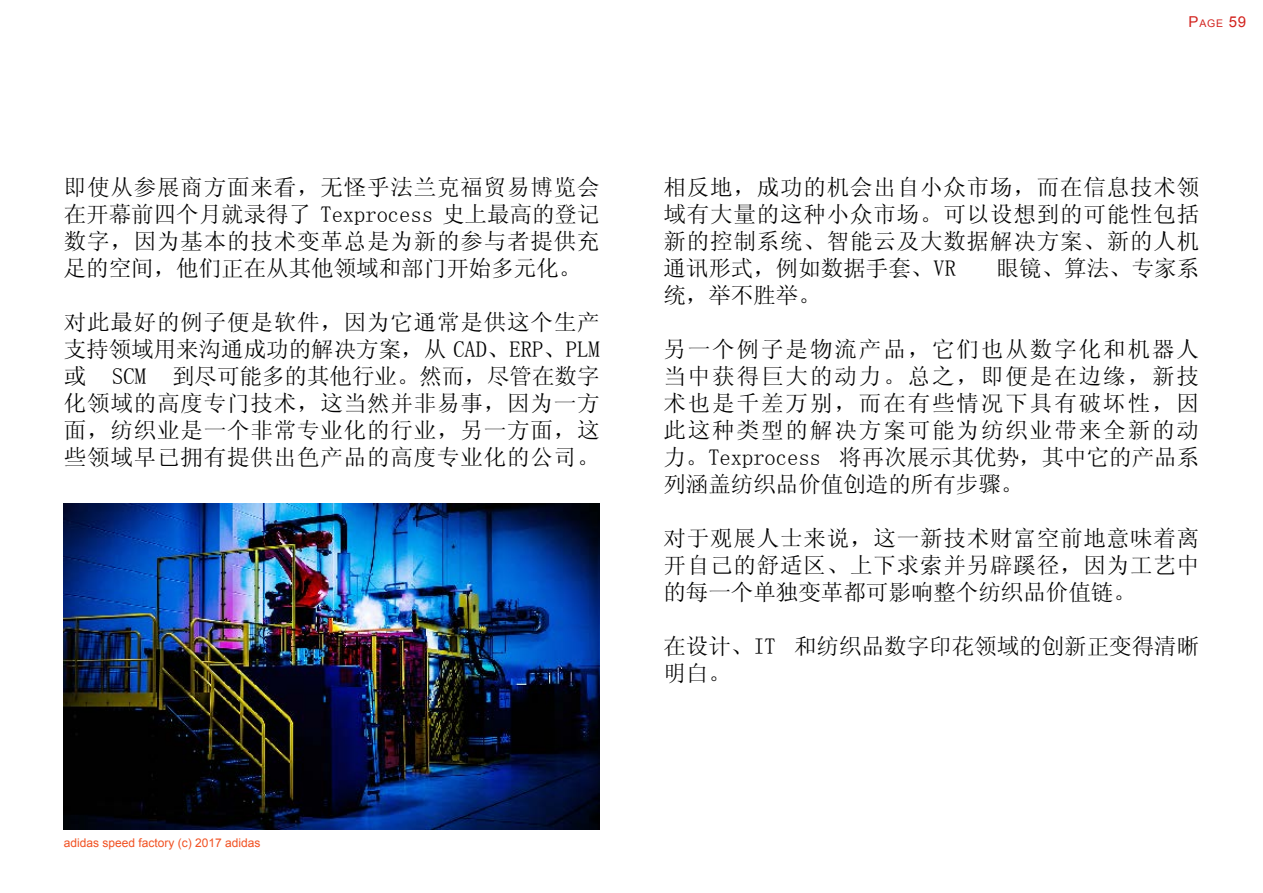
<style>
.page{position:relative;width:1263px;height:893px;background:#fff}
.page>*{position:absolute;margin:0;border:0;box-sizing:border-box;transform-origin:0 0}
.t1{font:22.5px/27px "Sim Sun";letter-spacing:.035em;color:#000001;text-align:justify}
.t2{font:22.5px/27px "Sim Sun";color:#000001}
.t3{font:15px "Arial";color:#d2231e}
.t4{font:12px "Arial";color:#f15122}
.s1{font-size:10.5px}
</style>
<div class="page">
<img style="left:64px;top:504px;width:536px;height:325px">
<p class="t1" style="left:64px;top:173px;width:537px">即使从参展商方面来看，无怪乎法兰克福贸易博览会在开幕前四个月就录得了 Texprocess 史上最高的登记数字，因为基本的技术变革总是为新的参与者提供充足的空间，他们正在从其他领域和部门开始多元化。</p>
<p class="t1" style="left:64px;top:308px;width:537px">对此最好的例子便是软件，因为它通常是供这个生产支持领域用来沟通成功的解决方案，从 CAD、ERP、PLM或 SCM 到尽可能多的其他行业。然而，尽管在数字化领域的高度专门技术，这当然并非易事，因为一方面，纺织业是一个非常专业化的行业，另一方面，这些领域早已拥有提供出色产品的高度专业化的公司。</p>
<p class="t4" style="left:64px;top:834px;width:198px">adidas speed factory (c) 2017 adidas</p>
<p class="t3" style="left:1188px;top:12px;width:59px">P<span class="s1">age</span> 59</p>
<p class="t1" style="left:663px;top:173px;width:537px">相反地，成功的机会出自小众市场，而在信息技术领域有大量的这种小众市场。可以设想到的可能性包括新的控制系统、智能云及大数据解决方案、新的人机通讯形式，例如数据手套、VR</p>
<p class="t1" style="left:997px;top:254px;width:204px">眼镜、算法、专家系</p>
<p class="t1" style="left:663px;top:281px;width:159px">统，举不胜举。</p>
<p class="t1" style="left:663px;top:335px;width:537px">另一个例子是物流产品，它们也从数字化和机器人当中获得巨大的动力。总之，即便是在边缘，新技术也是千差万别，而在有些情况下具有破坏性，因此这种类型的解决方案可能为纺织业带来全新的动力。Texprocess 将再次展示其优势，其中它的产品系列涵盖纺织品价值创造的所有步骤。</p>
<p class="t1" style="left:663px;top:524px;width:537px">对于观展人士来说，这一新技术财富空前地意味着离开自己的舒适区、上下求索并另辟蹊径，因为工艺中的每一个单独变革都可影响整个纺织品价值链。</p>
<p class="t2" style="left:663px;top:632px;width:537px">在设计、IT 和纺织品数字印花领域的创新正变得清晰明白。</p>
</div>
